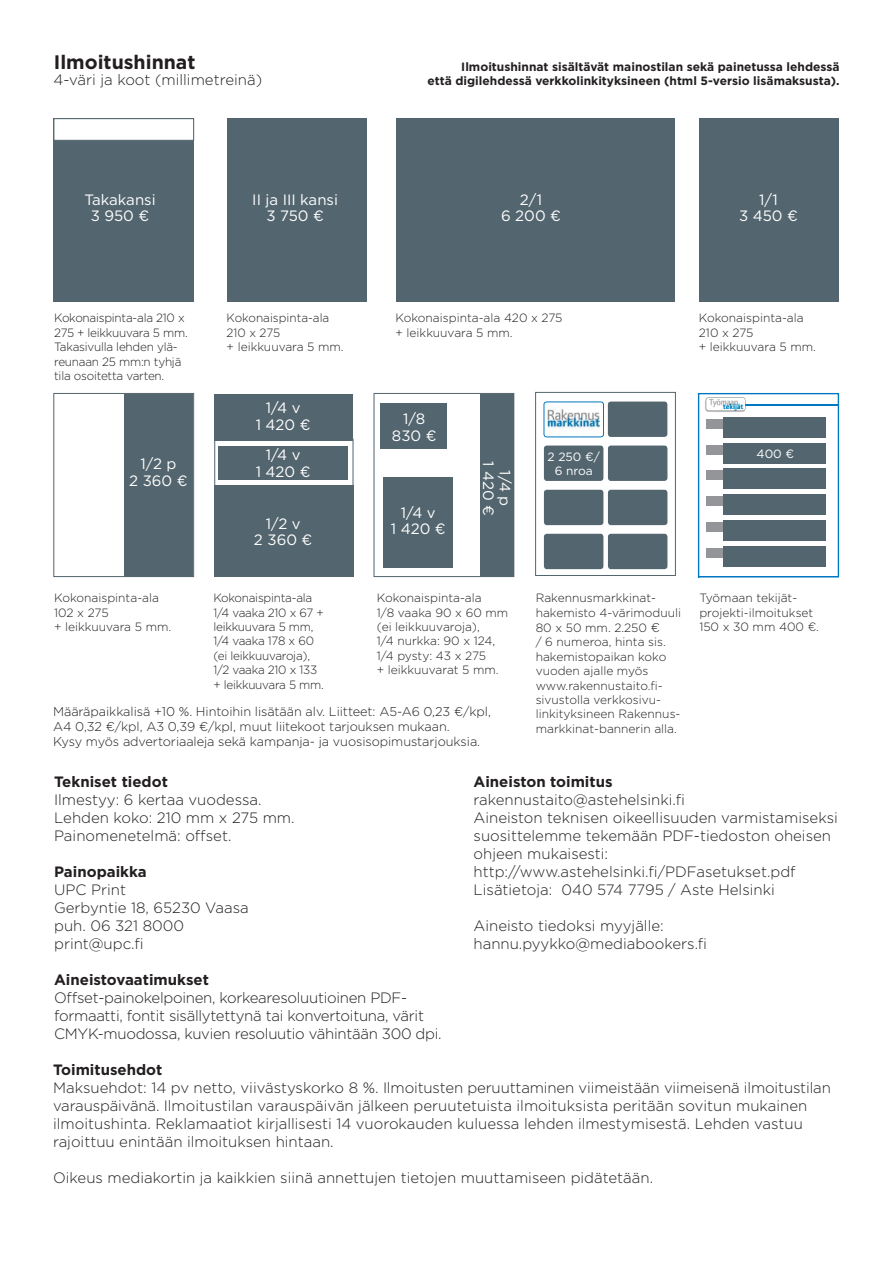
<style>
.page{position:relative;width:893px;height:1263px;background:#fff}
.page>*{position:absolute;margin:0;border:0;box-sizing:border-box;transform-origin:0 0}
.t1{font:700 19.5px "Gotham";color:#231f20}
.Leipäteksti{font:300 15px/18px "Gotham";color:#231f20}
.Leipäteksti-2{font:300 15px/18px "Gotham";letter-spacing:-.02em;color:#231f20}
.Hinta{font:15px "Gotham";color:#fff}
.Leipäteksti-3{font:700 15px "Gotham";color:#231f20}
.Otsikko_teksti{font:700 15px "Gotham";color:#231f20}
.Leipäteksti-4{font:300 12.75px/15.3px "Gotham";letter-spacing:-.005em;color:#231f20}
.Taulukkoteksti{font:300 12px/14.5px "Gotham";color:#231f20}
.Taulukkoteksti-2{font:300 12px/14.4px "Gotham";letter-spacing:-.02em;color:#231f20}
.Taulukkoteksti-3{font:700 12px "Gotham";color:#231f20}
.Hinta-2{font:12px "Gotham";color:#fff}
.s1{font-size:12.75px}
</style>
<div class="page">
<div style="left:699px;top:118px;width:140px;height:183px;background:#53656e"></div>
<div style="left:396px;top:118px;width:279px;height:183px;background:#53656e"></div>
<div style="left:227px;top:118px;width:139px;height:183px;background:#53656e"></div>
<div style="left:54px;top:118px;width:140px;height:183px;background:#53656e"></div>
<div style="left:54px;top:118px;width:140px;height:23px;background:#fff;border:1px solid #53656e"></div>
<div style="left:374px;top:393px;width:140px;height:184px;background:#fff;border:1px solid #53656e"></div>
<div style="left:214px;top:439px;width:139px;height:101px;background:#fff;border:1px solid #53656e"></div>
<div style="left:535px;top:392px;width:141px;height:184px;background:#fff;border:1px solid #53656e"></div>
<div style="left:53px;top:393px;width:141px;height:184px;background:#fff;border:1px solid #53656e"></div>
<div style="left:124px;top:394px;width:69px;height:182px;background:#53656e"></div>
<div style="left:214px;top:485px;width:139px;height:91px;background:#53656e"></div>
<div style="left:480px;top:394px;width:34px;height:182px;background:#53656e"></div>
<div style="left:383px;top:477px;width:70px;height:91px;background:#53656e"></div>
<div style="left:214px;top:394px;width:139px;height:46px;background:#53656e"></div>
<div style="left:544px;top:402px;width:60px;height:35px;border:1px solid #0077c0;border-radius:3px"></div>
<div style="left:608px;top:402px;width:59px;height:35px;background:#53656e;border-radius:3px"></div>
<div style="left:544px;top:445px;width:59px;height:36px;background:#53656e;border-radius:3px"></div>
<div style="left:544px;top:490px;width:59px;height:35px;background:#53656e;border-radius:3px"></div>
<div style="left:544px;top:534px;width:59px;height:35px;background:#53656e;border-radius:3px"></div>
<div style="left:608px;top:445px;width:59px;height:36px;background:#53656e;border-radius:3px"></div>
<div style="left:608px;top:490px;width:59px;height:35px;background:#53656e;border-radius:3px"></div>
<div style="left:608px;top:534px;width:59px;height:35px;background:#53656e;border-radius:3px"></div>
<div style="left:380px;top:403px;width:67px;height:46px;background:#53656e"></div>
<div style="left:219px;top:446px;width:129px;height:34px;background:#53656e"></div>
<svg style="left:698px;top:393px;width:141px;height:185px"></svg>
<div style="left:707px;top:419px;width:19px;height:10px;background:#939598"></div>
<hr style="left:708px;top:404px;width:130px;height:2px;background:#0077c0">
<div style="left:723px;top:417px;width:103px;height:21px;background:#53656e"></div>
<div style="left:707px;top:445px;width:19px;height:9px;background:#939598"></div>
<div style="left:723px;top:443px;width:103px;height:20px;background:#53656e"></div>
<div style="left:707px;top:470px;width:19px;height:10px;background:#939598"></div>
<div style="left:723px;top:468px;width:103px;height:21px;background:#53656e"></div>
<div style="left:707px;top:496px;width:19px;height:10px;background:#939598"></div>
<div style="left:723px;top:494px;width:103px;height:21px;background:#53656e"></div>
<div style="left:707px;top:522px;width:19px;height:10px;background:#939598"></div>
<div style="left:723px;top:520px;width:103px;height:20px;background:#53656e"></div>
<div style="left:707px;top:548px;width:19px;height:9px;background:#939598"></div>
<div style="left:723px;top:546px;width:103px;height:20px;background:#53656e"></div>
<img style="left:547px;top:403px;width:53px;height:26px">
<img style="left:704px;top:398px;width:45px;height:18px">
<p class="t1" style="left:54px;top:49px;width:143px">Ilmoitushinnat</p>
<p class="Leipäteksti" style="left:53px;top:70px;width:210px">4-väri ja koot (millimetreinä)</p>
<p class="Hinta" style="left:84px;top:190px;width:73px">Takakansi</p>
<p class="Hinta" style="left:91px;top:206px;width:60px">3 950 €</p>
<p class="Hinta" style="left:252px;top:190px;width:87px">II ja III kansi</p>
<p class="Hinta" style="left:266px;top:206px;width:59px">3 750 €</p>
<p class="Taulukkoteksti-3" style="left:461px;top:59px;width:380px">Ilmoitushinnat sisältävät mainostilan sekä painetussa lehdessä</p>
<p class="Taulukkoteksti-3" style="left:427px;top:73px;width:414px">että digilehdessä verkkolinkityksineen (html 5-versio lisämaksusta).</p>
<p class="Hinta" style="left:520px;top:190px;width:24px">2/1</p>
<p class="Hinta" style="left:501px;top:206px;width:61px">6 200 €</p>
<p class="Hinta" style="left:759px;top:190px;width:20px">1/1</p>
<p class="Hinta" style="left:739px;top:206px;width:60px">3 450 €</p>
<p class="Taulukkoteksti-2" style="left:54px;top:311px;width:135px">Kokonaispinta-ala 210 x<br>275 + leikkuuvara 5 mm.<br>Takasivulla lehden ylä&shy;reunaan 25 mm:n tyhjä tila osoitetta varten.</p>
<p class="Taulukkoteksti" style="left:227px;top:311px;width:119px">Kokonaispinta-ala<br>210 x 275<br>+ leikkuuvara 5 mm.</p>
<p class="Taulukkoteksti" style="left:396px;top:310px;width:168px">Kokonaispinta-ala 420 x 275</p>
<p class="Taulukkoteksti" style="left:396px;top:325px;width:119px">+ leikkuuvara 5 mm.</p>
<p class="Hinta" style="left:140px;top:454px;width:38px">1/2 p</p>
<p class="Hinta" style="left:129px;top:471px;width:60px">2 360 €</p>
<p class="Hinta" style="left:266px;top:398px;width:36px">1/4 v</p>
<p class="Hinta" style="left:256px;top:415px;width:56px">1 420 €</p>
<p class="Hinta" style="left:266px;top:445px;width:36px">1/4 v</p>
<p class="Hinta" style="left:256px;top:462px;width:56px">1 420 €</p>
<p class="Hinta" style="left:266px;top:514px;width:36px">1/2 v</p>
<p class="Hinta" style="left:254px;top:530px;width:60px">2 360 €</p>
<p class="Hinta" style="left:403px;top:409px;width:24px">1/8</p>
<p class="Hinta" style="left:392px;top:426px;width:46px">830 €</p>
<p class="Hinta" style="left:401px;top:503px;width:36px">1/4 v</p>
<p class="Hinta" style="left:391px;top:519px;width:56px">1 420 €</p>
<p class="Hinta" style="left:498px;top:461px;width:56px;rotate:90deg">1 420 €</p>
<p class="Hinta" style="left:515px;top:470px;width:38px;rotate:90deg">1/4 p</p>
<p class="Hinta-2" style="left:548px;top:449px;width:54px">2 250 €/</p>
<p class="Hinta-2" style="left:555px;top:463px;width:40px">6 nroa</p>
<p class="Taulukkoteksti" style="left:699px;top:311px;width:106px">Kokonaispinta-ala<br>210 x 275</p>
<p class="Taulukkoteksti" style="left:699px;top:339px;width:119px">+ leikkuuvara 5 mm.</p>
<p class="Hinta-2" style="left:757px;top:446px;width:39px">400 €</p>
<p class="Taulukkoteksti" style="left:54px;top:590px;width:106px">Kokonaispinta-ala<br>102 x 275</p>
<p class="Taulukkoteksti" style="left:54px;top:619px;width:119px">+ leikkuuvara 5 mm.</p>
<p class="Taulukkoteksti-2" style="left:213px;top:590px;width:100px">Kokonaispinta-ala</p>
<p class="Taulukkoteksti-2" style="left:213px;top:605px;width:112px">1/4 vaaka 210 x 67 + leikkuuvara 5 mm,</p>
<p class="Taulukkoteksti-2" style="left:213px;top:634px;width:102px">1/4 vaaka 178 x 60 (ei leikkuuvaroja),</p>
<p class="Taulukkoteksti-2" style="left:213px;top:662px;width:105px">1/2 vaaka 210 x 133</p>
<p class="Taulukkoteksti-2" style="left:213px;top:677px;width:112px">+ leikkuuvara 5 mm.</p>
<p class="Taulukkoteksti" style="left:377px;top:590px;width:106px">Kokonaispinta-ala</p>
<p class="Taulukkoteksti" style="left:377px;top:605px;width:133px">1/8 vaaka 90 x 60 mm</p>
<p class="Taulukkoteksti" style="left:377px;top:619px;width:104px">(ei leikkuuvaroja),</p>
<p class="Taulukkoteksti" style="left:377px;top:634px;width:120px">1/4 nurkka: 90 x 124,</p>
<p class="Taulukkoteksti" style="left:377px;top:648px;width:111px">1/4 pysty: 43 x 275</p>
<p class="Taulukkoteksti" style="left:377px;top:662px;width:123px">+ leikkuuvarat 5 mm.</p>
<p class="Leipäteksti-4" style="left:53px;top:703px;width:439px">Määräpaikkalisä +10 %. Hintoihin lisätään alv. Liitteet: A5-A6 0,23 €/kpl,<br>A4 0,32 €/kpl, A3 0,39 €/kpl, muut liitekoot tarjouksen mukaan.<br>Kysy myös advertoriaaleja sekä kampanja- ja vuosisopimustarjouksia.</p>
<p class="Taulukkoteksti" style="left:536px;top:590px;width:147px">Rakennusmarkkinat&shy;hakemisto 4-värimoduuli<br>80 x 50 mm. 2.250 <span class="s1">€<br></span>/ 6 numeroa, hinta sis. hakemistopaikan koko vuoden ajalle myös www.rakennustaito.fi&shy;sivustolla verkkosivu&shy;linkityksineen Rakennus&shy;markkinat-bannerin alla.</p>
<p class="Taulukkoteksti" style="left:699px;top:590px;width:116px">Työmaan tekijät&shy;projekti-ilmoitukset</p>
<p class="Taulukkoteksti" style="left:699px;top:619px;width:121px">150 x 30 mm 400 €.</p>
<p class="Leipäteksti-3" style="left:54px;top:771px;width:115px">Tekniset tiedot</p>
<p class="Leipäteksti" style="left:54px;top:790px;width:209px">Ilmestyy: 6 kertaa vuodessa.</p>
<p class="Leipäteksti" style="left:54px;top:808px;width:242px">Lehden koko: 210 mm x 275 mm.</p>
<p class="Leipäteksti" style="left:54px;top:826px;width:179px">Painomenetelmä: offset.</p>
<p class="Leipäteksti-3" style="left:54px;top:861px;width:94px">Painopaikka</p>
<p class="Leipäteksti" style="left:54px;top:880px;width:73px">UPC Print</p>
<p class="Leipäteksti" style="left:54px;top:898px;width:196px">Gerbyntie 18, 65230 Vaasa</p>
<p class="Leipäteksti" style="left:54px;top:916px;width:131px">puh. 06 321 8000</p>
<p class="Leipäteksti" style="left:54px;top:934px;width:91px">print@upc.fi</p>
<p class="Leipäteksti-3" style="left:54px;top:969px;width:156px">Aineistovaatimukset</p>
<p class="Leipäteksti-2" style="left:54px;top:988px;width:389px">Offset-painokelpoinen, korkearesoluutioinen PDF&shy;formaatti, fontit sisällytettynä tai konvertoituna, värit<br>CMYK-muodossa, kuvien resoluutio vähintään 300 dpi.</p>
<p class="Leipäteksti-3" style="left:474px;top:771px;width:141px">Aineiston toimitus</p>
<p class="Leipäteksti" style="left:474px;top:790px;width:213px">rakennustaito@astehelsinki.fi</p>
<p class="Leipäteksti" style="left:474px;top:808px;width:366px">Aineiston teknisen oikeellisuuden varmistamiseksi suosittelemme tekemään PDF-tiedoston oheisen ohjeen mukaisesti:</p>
<p class="Leipäteksti" style="left:474px;top:862px;width:324px">http://www.astehelsinki.fi/PDFasetukset.pdf</p>
<p class="Leipäteksti" style="left:474px;top:880px;width:303px">Lisätietoja: 040 574 7795 / Aste Helsinki</p>
<p class="Leipäteksti" style="left:474px;top:916px;width:235px">Aineisto tiedoksi myyjälle: hannu.pyykko@mediabookers.fi</p>
<p class="Otsikko_teksti" style="left:53px;top:1060px;width:111px">Toimitusehdot</p>
<p class="Leipäteksti" style="left:53px;top:1078px;width:779px">Maksuehdot: 14 pv netto, viivästyskorko 8 %. Ilmoitusten peruuttaminen viimeistään viimeisenä ilmoitustilan varauspäivänä. Ilmoitustilan varauspäivän jälkeen peruutetuista ilmoituksista peritään sovitun mukainen ilmoitushinta. Reklamaatiot kirjallisesti 14 vuorokauden kuluessa lehden ilmestymisestä. Lehden vastuu rajoittuu enintään ilmoituksen hintaan.</p>
<p class="Leipäteksti" style="left:53px;top:1168px;width:602px">Oikeus mediakortin ja kaikkien siinä annettujen tietojen muuttamiseen pidätetään.</p>
</div>
